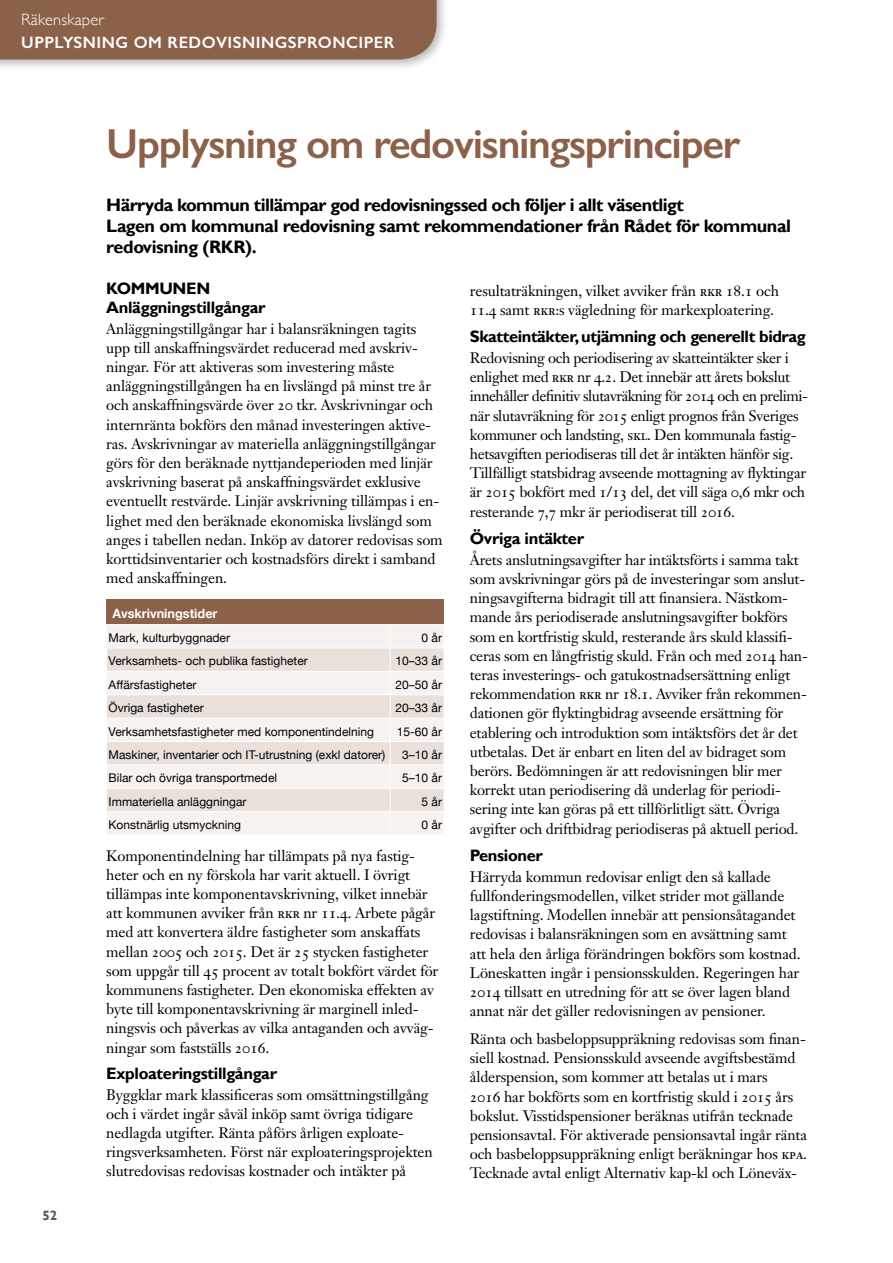
<style>
.page{position:relative;width:893px;height:1263px;background:#fff}
.page>*{position:absolute;margin:0;border:0;box-sizing:border-box;transform-origin:0 0}
.t1{font:600 42px "Gill Sans";letter-spacing:-.03em;color:#8b614a}
.t2{font:700 18px/21px "Gill Sans";letter-spacing:-.03em;color:#000}
.t3{font:700 16.5px/19.2px "Gill Sans";letter-spacing:-.02em;color:#000}
.t4{font:600 16.5px "Gill Sans";letter-spacing:.03em;color:#fff}
.t5{font:300 16.5px "Gill Sans";letter-spacing:.01em;color:#fff}
.t6{font:15px/19.2px "Janson Text";letter-spacing:-.01em;color:#000}
.t7{font:700 13.5px "Gill Sans";color:#575756}
.t8{font:700 12.75px "Helvetica Neue";color:#fff}
.t9{font:12px "Helvetica Neue";color:#000}
.s1{font-family:"Janson Text Roman SC"}
</style>
<div class="page">
<div style="left:0;top:0;width:449px;height:72px;background:#000;opacity:.3"></div>
<div style="left:0;top:0;width:437px;height:60px;background:#8b614a"></div>
<div style="left:107px;top:599px;width:337px;height:26px;background:#8b614a"></div>
<div style="left:107px;top:625px;width:336px;height:209px;background:#f6f2f0"></div>
<svg style="left:107px;top:649px;width:337px;height:162px;fill:#e9e0da"></svg>
<hr style="left:106px;top:624px;width:284px;height:1px;background:#fff">
<hr style="left:390px;top:624px;width:54px;height:1px;background:#fff">
<hr style="left:106px;top:648px;width:284px;height:1px;background:#fff">
<hr style="left:390px;top:648px;width:54px;height:1px;background:#fff">
<hr style="left:106px;top:671px;width:284px;height:1px;background:#fff">
<hr style="left:390px;top:671px;width:54px;height:1px;background:#fff">
<hr style="left:106px;top:694px;width:284px;height:1px;background:#fff">
<hr style="left:390px;top:694px;width:54px;height:1px;background:#fff">
<hr style="left:106px;top:718px;width:284px;height:1px;background:#fff">
<hr style="left:390px;top:718px;width:54px;height:1px;background:#fff">
<hr style="left:106px;top:741px;width:284px;height:1px;background:#fff">
<hr style="left:390px;top:741px;width:54px;height:1px;background:#fff">
<hr style="left:106px;top:765px;width:284px;height:1px;background:#fff">
<hr style="left:390px;top:765px;width:54px;height:1px;background:#fff">
<hr style="left:106px;top:788px;width:284px;height:1px;background:#fff">
<hr style="left:390px;top:788px;width:54px;height:1px;background:#fff">
<hr style="left:106px;top:811px;width:284px;height:1px;background:#fff">
<hr style="left:390px;top:811px;width:54px;height:1px;background:#fff">
<svg style="left:390px;top:625px;width:1px;height:209px"></svg>
<p class="t5" style="left:21px;top:6px;width:84px">Räkenskaper</p>
<p class="t4" style="left:21px;top:33px;width:375px">UPPLYSNING OM REDOVISNINGSPRONCIPER</p>
<h1 class="t1" style="left:106px;top:118px;width:636px">Upplysning om redovisningsprinciper</h1>
<p class="t2" style="left:106px;top:194px;width:686px">Härryda kommun tillämpar god redovisningssed och följer i allt väsentligt<br>Lagen om kommunal redovisning samt rekommendationer från Rådet för kommunal redovisning (RKR).</p>
<p class="t7" style="left:43px;top:1207px;width:16px">52</p>
<p class="t3" style="left:106px;top:279px;width:161px">KOMMUNEN<br>Anläggningstillgångar</p>
<p class="t6" style="left:106px;top:319px;width:338px">Anläggningstillgångar har i balansräkningen tagits upp till anskaffningsvärdet reducerad med avskriv&shy;ningar. För att aktiveras som investering måste anläggningstillgången ha en livslängd på minst tre år och anskaffningsvärde över <span class="s1">20</span> tkr. Avskrivningar och internränta bokförs den månad investeringen aktive&shy;ras. Avskrivningar av materiella anläggningstillgångar görs för den beräknade nyttjandeperioden med linjär avskrivning baserat på anskaffningsvärdet exklusive eventuellt restvärde. Linjär avskrivning tillämpas i en&shy;lighet med den beräknade ekonomiska livslängd som anges i tabellen nedan. Inköp av datorer redovisas som korttidsinventarier och kostnadsförs direkt i samband med anskaffningen.</p>
<p class="t8" style="left:113px;top:603px;width:107px">Avskrivningstider</p>
<p class="t9" style="left:109px;top:629px;width:123px">Mark, kulturbyggnader</p>
<p class="t9" style="left:422px;top:629px;width:22px">0 år</p>
<p class="t9" style="left:109px;top:652px;width:201px">Verksamhets- och publika fastigheter</p>
<p class="t9" style="left:396px;top:652px;width:48px">10–33 år</p>
<p class="t9" style="left:109px;top:676px;width:89px">Affärsfastigheter</p>
<p class="t9" style="left:396px;top:676px;width:48px">20–50 år</p>
<p class="t9" style="left:109px;top:699px;width:97px">Övriga fastigheter</p>
<p class="t9" style="left:396px;top:699px;width:48px">20–33 år</p>
<p class="t9" style="left:109px;top:723px;width:267px">Verksamhetsfastigheter med komponentindelning</p>
<p class="t9" style="left:397px;top:723px;width:47px">15-60 år</p>
<p class="t9" style="left:109px;top:746px;width:278px">Maskiner, inventarier och IT-utrustning (exkl datorer)</p>
<p class="t9" style="left:402px;top:746px;width:41px">3–10 år</p>
<p class="t9" style="left:109px;top:769px;width:170px">Bilar och övriga transportmedel</p>
<p class="t9" style="left:402px;top:769px;width:41px">5–10 år</p>
<p class="t9" style="left:109px;top:793px;width:139px">Immateriella anläggningar</p>
<p class="t9" style="left:422px;top:793px;width:22px">5 år</p>
<p class="t9" style="left:109px;top:816px;width:134px">Konstnärlig utsmyckning</p>
<p class="t9" style="left:422px;top:816px;width:22px">0 år</p>
<p class="t6" style="left:106px;top:846px;width:334px">Komponentindelning har tillämpats på nya fastig&shy;heter och en ny förskola har varit aktuell. I övrigt tillämpas inte komponentavskrivning, vilket innebär att kommunen avviker från <span class="s1">rkr</span> nr <span class="s1">11.4.</span> Arbete pågår med att konvertera äldre fastigheter som anskaffats mellan <span class="s1">2005</span> och <span class="s1">2015</span>. Det är <span class="s1">25</span> stycken fastigheter som uppgår till <span class="s1">45</span> procent av totalt bokfört värdet för kommunens fastigheter. Den ekonomiska effekten av byte till komponentavskrivning är marginell inled&shy;ningsvis och påverkas av vilka antaganden och avväg&shy;ningar som fastställs <span class="s1">2016</span>.</p>
<p class="t3" style="left:106px;top:1064px;width:172px">Exploateringstillgångar</p>
<p class="t6" style="left:106px;top:1085px;width:328px">Byggklar mark klassificeras som omsättningstillgång och i värdet ingår såväl inköp samt övriga tidigare nedlagda utgifter. Ränta påförs årligen exploate&shy;ringsverksamheten. Först när exploateringsprojekten slutredovisas redovisas kostnader och intäkter på</p>
<p class="t6" style="left:470px;top:281px;width:311px">resultaträkningen, vilket avviker från <span class="s1">rkr 18.1</span> och<br><span class="s1">11.4</span> samt <span class="s1">rkr</span>:s vägledning för markexploatering.</p>
<p class="t3" style="left:470px;top:328px;width:337px">Skatteintäkter, utjämning och generellt bidrag</p>
<p class="t6" style="left:470px;top:348px;width:340px">Redovisning och periodisering av skatteintäkter sker i enlighet med <span class="s1">rkr</span> nr <span class="s1">4.2</span>. Det innebär att årets bokslut innehåller definitiv slutavräkning för <span class="s1">2014</span> och en prelimi&shy;när slutavräkning för <span class="s1">2015</span> enligt prognos från Sveriges kommuner och landsting, <span class="s1">skl</span>. Den kommunala fastig&shy;hetsavgiften periodiseras till det år intäkten hänför sig.<br>Tillfälligt statsbidrag avseende mottagning av flyktingar är <span class="s1">2015</span> bokfört med <span class="s1">1/13</span> del, det vill säga <span class="s1">0,6</span> mkr och resterande <span class="s1">7,7</span> mkr är periodiserat till <span class="s1">2016</span>.</p>
<p class="t3" style="left:470px;top:529px;width:116px">Övriga intäkter</p>
<p class="t6" style="left:470px;top:550px;width:340px">Årets anslutningsavgifter har intäktsförts i samma takt som avskrivningar görs på de investeringar som anslut&shy;ningsavgifterna bidragit till att finansiera. Nästkom&shy;mande års periodiserade anslutningsavgifter bokförs som en kortfristig skuld, resterande års skuld klassifi&shy;ceras som en långfristig skuld. Från och med <span class="s1">2014</span> han&shy;teras investerings- och gatukostnadsersättning enligt rekommendation <span class="s1">rkr</span> nr <span class="s1">18.1</span>. Avviker från rekommen&shy;dationen gör flyktingbidrag avseende ersättning för etablering och introduktion som intäktsförs det år det utbetalas. Det är enbart en liten del av bidraget som berörs. Bedömningen är att redovisningen blir mer korrekt utan periodisering då underlag för periodi&shy;sering inte kan göras på ett tillförlitligt sätt. Övriga avgifter och driftbidrag periodiseras på aktuell period.</p>
<p class="t3" style="left:470px;top:846px;width:75px">Pensioner</p>
<p class="t6" style="left:470px;top:867px;width:332px">Härryda kommun redovisar enligt den så kallade fullfonderingsmodellen, vilket strider mot gällande lagstiftning. Modellen innebär att pensionsåtagandet redovisas i balansräkningen som en avsättning samt att hela den årliga förändringen bokförs som kostnad.<br>Löneskatten ingår i pensionsskulden. Regeringen har <span class="s1">2014</span> tillsatt en utredning för att se över lagen bland annat när det gäller redovisningen av pensioner.</p>
<p class="t6" style="left:470px;top:1029px;width:339px">Ränta och basbeloppsuppräkning redovisas som finan&shy;siell kostnad. Pensionsskuld avseende avgiftsbestämd ålderspension, som kommer att betalas ut i mars<br><span class="s1">2016</span> har bokförts som en kortfristig skuld i <span class="s1">2015</span> års bokslut. Visstidspensioner beräknas utifrån tecknade pensionsavtal. För aktiverade pensionsavtal ingår ränta och basbeloppsuppräkning enligt beräkningar hos <span class="s1">kpa</span>.<br>Tecknade avtal enligt Alternativ kap-kl och Löneväx-</p>
</div>
